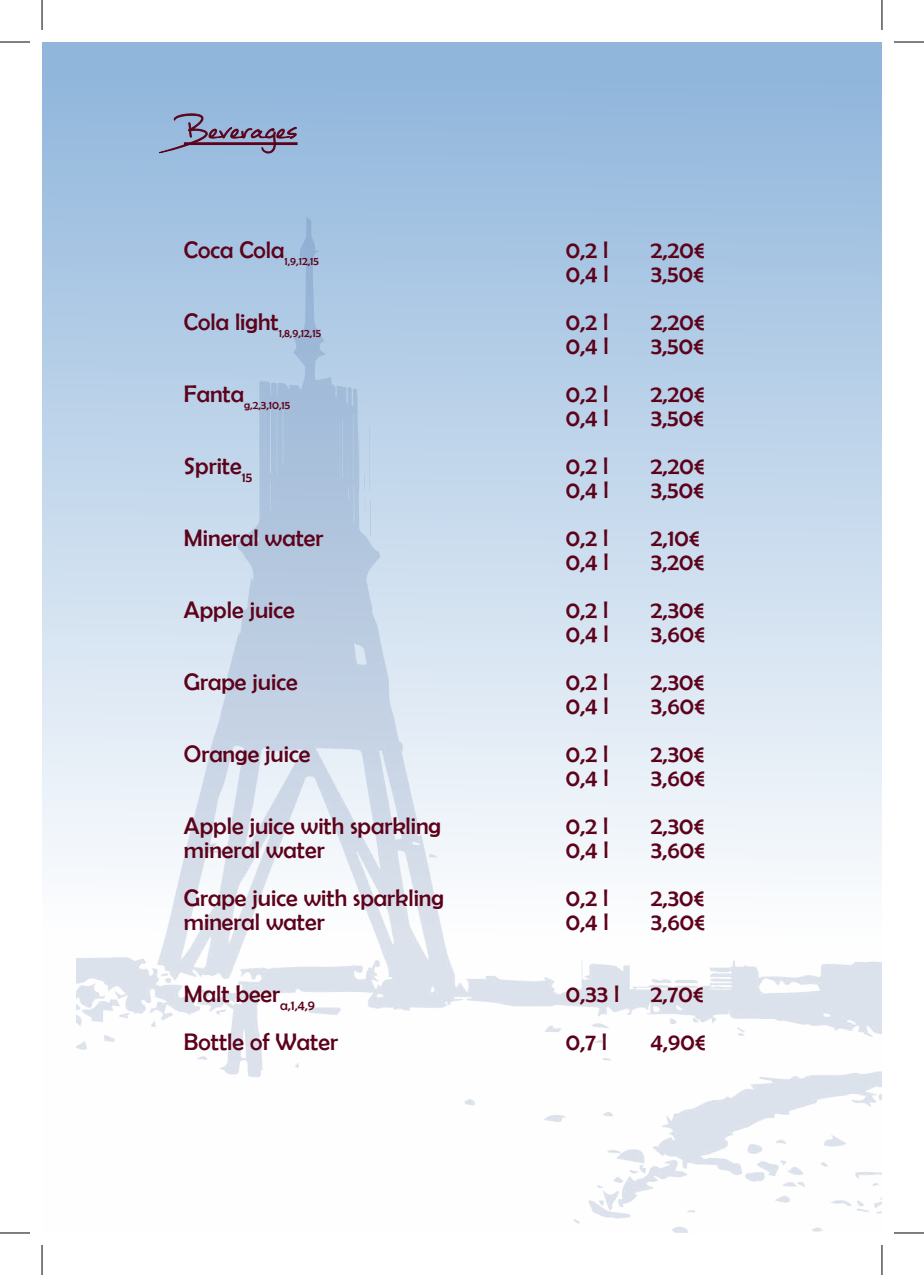
<style>
.page{position:relative;width:924px;height:1275px;background:#fff}
.page>*{position:absolute;margin:0;border:0;box-sizing:border-box;transform-origin:0 0}
.t1{font:56px "Mathilde";color:#5d021b}
.t2{font:24px/24px "Berlin Sans FB";color:#5d021b}
.t3{font:11.6px "Berlin Sans FB";color:#5d021b}
</style>
<div class="page">
<div style="left:42px;top:42px;width:839px;height:1191px;background:linear-gradient(to bottom,#94b8dd,#fff)"></div>
<img style="left:76px;top:218px;width:805px;height:1014px">
<svg style="left:141px;top:113px;width:164px;height:44px;background:#8fa0c2"></svg>
<hr style="left:0;top:42px;width:30px;height:1px;background:#000">
<hr style="left:893px;top:42px;width:30px;height:1px;background:#000">
<hr style="left:0;top:1232px;width:30px;height:1px;background:#000">
<hr style="left:893px;top:1232px;width:30px;height:1px;background:#000">
<hr style="left:42px;top:0;width:1px;height:30px;background:#000">
<hr style="left:42px;top:1245px;width:1px;height:30px;background:#000">
<hr style="left:881px;top:0;width:1px;height:30px;background:#000">
<hr style="left:881px;top:1245px;width:1px;height:30px;background:#000">
<h1 class="t1" style="left:184px;top:86px;width:115px">Beverages</h1>
<p class="t3" style="left:184px;top:254px;width:137px"><sup>Coca</sup> <sup>Cola</sup>1,9,12,15</p>
<p class="t3" style="left:184px;top:326px;width:139px"><sup>Cola</sup> <sup>light</sup>1,8,9,12,15</p>
<p class="t3" style="left:184px;top:398px;width:108px"><sup>Fanta</sup>g,2,3,10,15</p>
<p class="t2" style="left:184px;top:454px;width:70px">Sprite<sub>15</sub></p>
<p class="t2" style="left:184px;top:526px;width:141px">Mineral water</p>
<p class="t2" style="left:184px;top:598px;width:112px">Apple juice</p>
<p class="t2" style="left:184px;top:670px;width:115px">Grape juice</p>
<p class="t2" style="left:184px;top:742px;width:128px">Orange juice</p>
<p class="t2" style="left:184px;top:814px;width:258px">Apple juice with sparkling mineral water</p>
<p class="t2" style="left:184px;top:886px;width:261px">Grape juice with sparkling mineral water</p>
<p class="t2" style="left:184px;top:970px;width:155px;line-height:48px">Malt beer<sub>a,1,4,9<br></sub>Bottle of Water</p>
<p class="t2" style="left:565px;top:238px;width:44px">0,2 l</p>
<p class="t2" style="left:650px;top:238px;width:55px">2,20€</p>
<p class="t2" style="left:565px;top:262px;width:44px">0,4 l</p>
<p class="t2" style="left:650px;top:262px;width:55px">3,50€</p>
<p class="t2" style="left:565px;top:310px;width:44px">0,2 l</p>
<p class="t2" style="left:650px;top:310px;width:55px">2,20€</p>
<p class="t2" style="left:565px;top:334px;width:44px">0,4 l</p>
<p class="t2" style="left:650px;top:334px;width:55px">3,50€</p>
<p class="t2" style="left:565px;top:382px;width:44px">0,2 l</p>
<p class="t2" style="left:650px;top:382px;width:55px">2,20€</p>
<p class="t2" style="left:565px;top:406px;width:44px">0,4 l</p>
<p class="t2" style="left:650px;top:406px;width:55px">3,50€</p>
<p class="t2" style="left:565px;top:454px;width:44px">0,2 l</p>
<p class="t2" style="left:650px;top:454px;width:55px">2,20€</p>
<p class="t2" style="left:565px;top:478px;width:44px">0,4 l</p>
<p class="t2" style="left:650px;top:478px;width:55px">3,50€</p>
<p class="t2" style="left:565px;top:526px;width:44px">0,2 l</p>
<p class="t2" style="left:650px;top:526px;width:50px">2,10€</p>
<p class="t2" style="left:565px;top:550px;width:44px">0,4 l</p>
<p class="t2" style="left:650px;top:550px;width:55px">3,20€</p>
<p class="t2" style="left:565px;top:598px;width:44px">0,2 l</p>
<p class="t2" style="left:650px;top:598px;width:55px">2,30€</p>
<p class="t2" style="left:565px;top:622px;width:44px">0,4 l</p>
<p class="t2" style="left:650px;top:622px;width:56px">3,60€</p>
<p class="t2" style="left:565px;top:670px;width:44px">0,2 l</p>
<p class="t2" style="left:650px;top:670px;width:55px">2,30€</p>
<p class="t2" style="left:565px;top:694px;width:44px">0,4 l</p>
<p class="t2" style="left:650px;top:694px;width:56px">3,60€</p>
<p class="t2" style="left:565px;top:742px;width:44px">0,2 l</p>
<p class="t2" style="left:650px;top:742px;width:55px">2,30€</p>
<p class="t2" style="left:565px;top:766px;width:44px">0,4 l</p>
<p class="t2" style="left:650px;top:766px;width:56px">3,60€</p>
<p class="t2" style="left:565px;top:814px;width:44px">0,2 l</p>
<p class="t2" style="left:650px;top:814px;width:55px">2,30€</p>
<p class="t2" style="left:565px;top:838px;width:44px">0,4 l</p>
<p class="t2" style="left:650px;top:838px;width:56px">3,60€</p>
<p class="t2" style="left:565px;top:886px;width:44px">0,2 l</p>
<p class="t2" style="left:650px;top:886px;width:55px">2,30€</p>
<p class="t2" style="left:565px;top:910px;width:44px">0,4 l</p>
<p class="t2" style="left:650px;top:910px;width:56px">3,60€</p>
<p class="t2" style="left:565px;top:982px;width:55px">0,33 l</p>
<p class="t2" style="left:650px;top:982px;width:54px">2,70€</p>
<p class="t2" style="left:565px;top:1030px;width:43px">0,7 l</p>
<p class="t2" style="left:650px;top:1030px;width:56px">4,90€</p>
</div>
